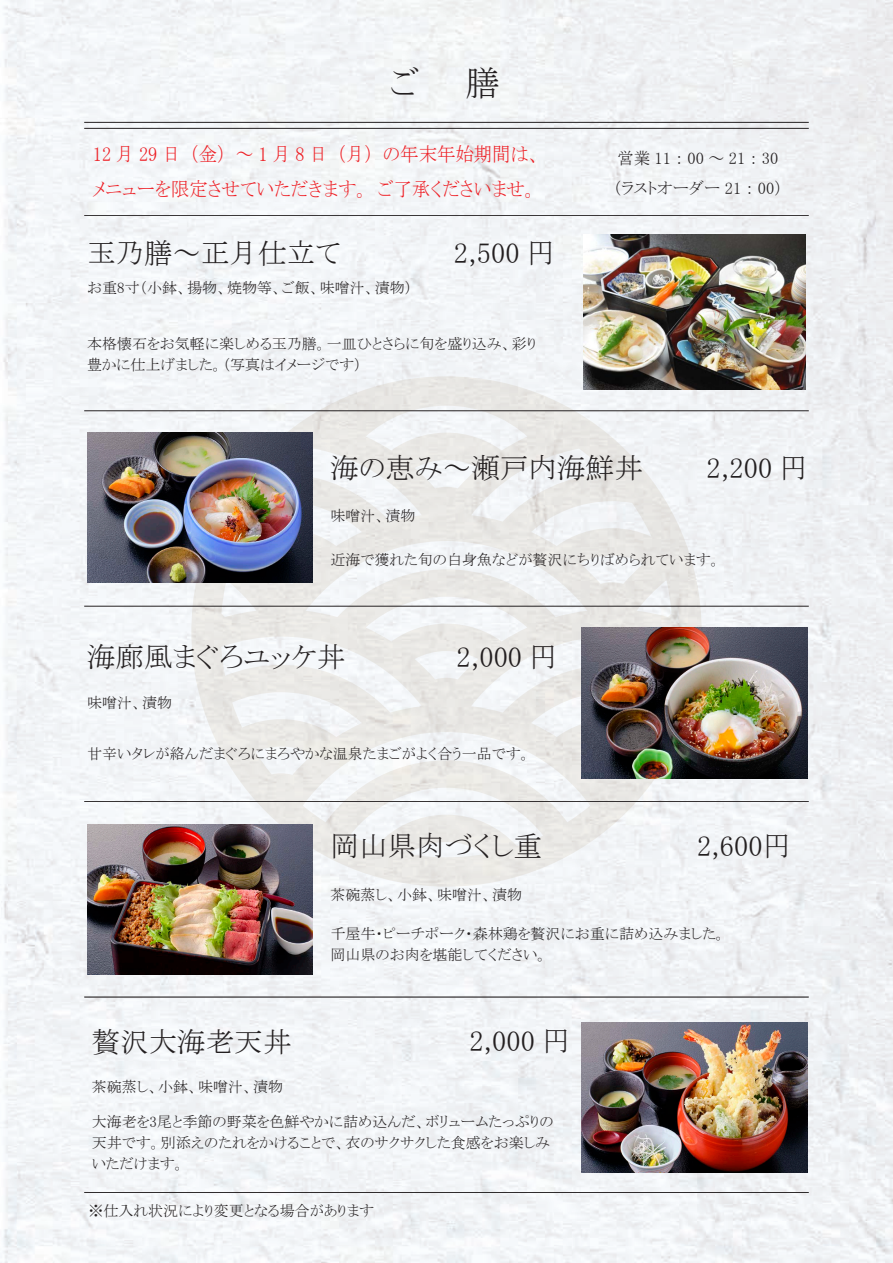
<style>
.page{position:relative;width:893px;height:1263px;background:#fff}
.page>*{position:absolute;margin:0;border:0;box-sizing:border-box;transform-origin:0 0}
.t1{font:34.5px "MS P Mincho";color:#231f20}
.t2{font:28.5px "MS P Mincho";color:#231f20}
.t3{font:19.8px/34.7px "MS P Mincho";color:#ee1d23;scale:.93 1}
.t4{font:16.5px/30px "MS P Mincho";color:#231f20}
.t5{font:15px/21px "MS P Mincho";color:#231f20}
</style>
<div class="page">
<img style="left:0;top:0;width:893px;height:1263px">
<svg style="left:191px;top:376px;width:511px;height:511px;fill:#edece9"></svg>
<hr style="left:84px;top:215px;width:725px;height:1px;background:#231f20">
<hr style="left:84px;top:410px;width:725px;height:1px;background:#231f20">
<hr style="left:84px;top:606px;width:725px;height:1px;background:#231f20">
<hr style="left:84px;top:801px;width:725px;height:1px;background:#231f20">
<hr style="left:84px;top:997px;width:725px;height:1px;background:#231f20">
<hr style="left:84px;top:1192px;width:725px;height:1px;background:#231f20">
<hr style="left:84px;top:122px;width:725px;height:1px;background:#231f20">
<hr style="left:84px;top:128px;width:725px;height:1px;background:#231f20">
<img style="left:87px;top:432px;width:225px;height:150px">
<img style="left:582px;top:628px;width:225px;height:150px">
<img style="left:583px;top:234px;width:222px;height:156px">
<img style="left:87px;top:824px;width:225px;height:151px">
<img style="left:582px;top:1022px;width:225px;height:150px">
<h1 class="t1" style="left:390px;top:65px;width:112px">ご　　膳</h1>
<h3 class="t3" style="left:93px;top:137px;width:483px">12 月 29 日（金）～ 1 月 8 日（月）の年末年始期間は、メニューを限定させていただきます。ご了承くださいませ。</h3>
<h2 class="t2" style="left:87px;top:238px;width:255px">玉乃膳～正月仕立て</h2>
<p class="t5" style="left:87px;top:277px;width:327px">お重8寸（小鉢、揚物、焼物等、ご飯、味噌汁、漬物）</p>
<h2 class="t2" style="left:454px;top:238px;width:103px">2,500 円</h2>
<p class="t5" style="left:87px;top:333px;width:451px">本格懐石をお気軽に楽しめる玉乃膳。一皿ひとさらに旬を盛り込み、彩り豊かに仕上げました。（写真はイメージです）</p>
<p class="t4" style="left:613px;top:143px;width:171px">営業11：00～21：30（ラストオーダー 21 ： 00）</p>
<h2 class="t2" style="left:330px;top:453px;width:314px">海の恵み～瀬戸内海鮮丼</h2>
<h2 class="t2" style="left:707px;top:453px;width:103px">2,200 円</h2>
<p class="t5" style="left:330px;top:505px;width:86px">味噌汁、漬物</p>
<p class="t5" style="left:330px;top:549px;width:392px">近海で獲れた旬の白身魚などが贅沢にちりばめられています。</p>
<h2 class="t2" style="left:87px;top:642px;width:259px">海廊風まぐろユッケ丼</h2>
<h2 class="t2" style="left:456px;top:642px;width:103px">2,000 円</h2>
<p class="t5" style="left:87px;top:692px;width:86px">味噌汁、漬物</p>
<p class="t5" style="left:87px;top:743px;width:445px">甘辛いタレが絡んだまぐろにまろやかな温泉たまごがよく合う一品です。</p>
<h2 class="t2" style="left:331px;top:832px;width:213px">岡山県肉づくし重</h2>
<h2 class="t2" style="left:697px;top:832px;width:96px">2,600円</h2>
<p class="t5" style="left:331px;top:884px;width:193px">茶碗蒸し、小鉢、味噌汁、漬物</p>
<p class="t5" style="left:331px;top:923px;width:397px">千屋牛・ピーチポーク・森林鶏を贅沢にお重に詰め込みました。岡山県のお肉を堪能してください。</p>
<h2 class="t2" style="left:92px;top:1028px;width:201px">贅沢大海老天丼</h2>
<h2 class="t2" style="left:469px;top:1026px;width:103px">2,000 円</h2>
<p class="t5" style="left:92px;top:1076px;width:193px">茶碗蒸し、小鉢、味噌汁、漬物</p>
<p class="t5" style="left:92px;top:1111px;width:464px">大海老を3尾と季節の野菜を色鮮やかに詰め込んだ、ボリュームたっぷりの天丼です。別添えのたれをかけることで、衣のサクサクした食感をお楽しみいただけます。</p>
<p class="t5" style="left:88px;top:1200px;width:287px">※仕入れ状況により変更となる場合があります</p>
</div>
